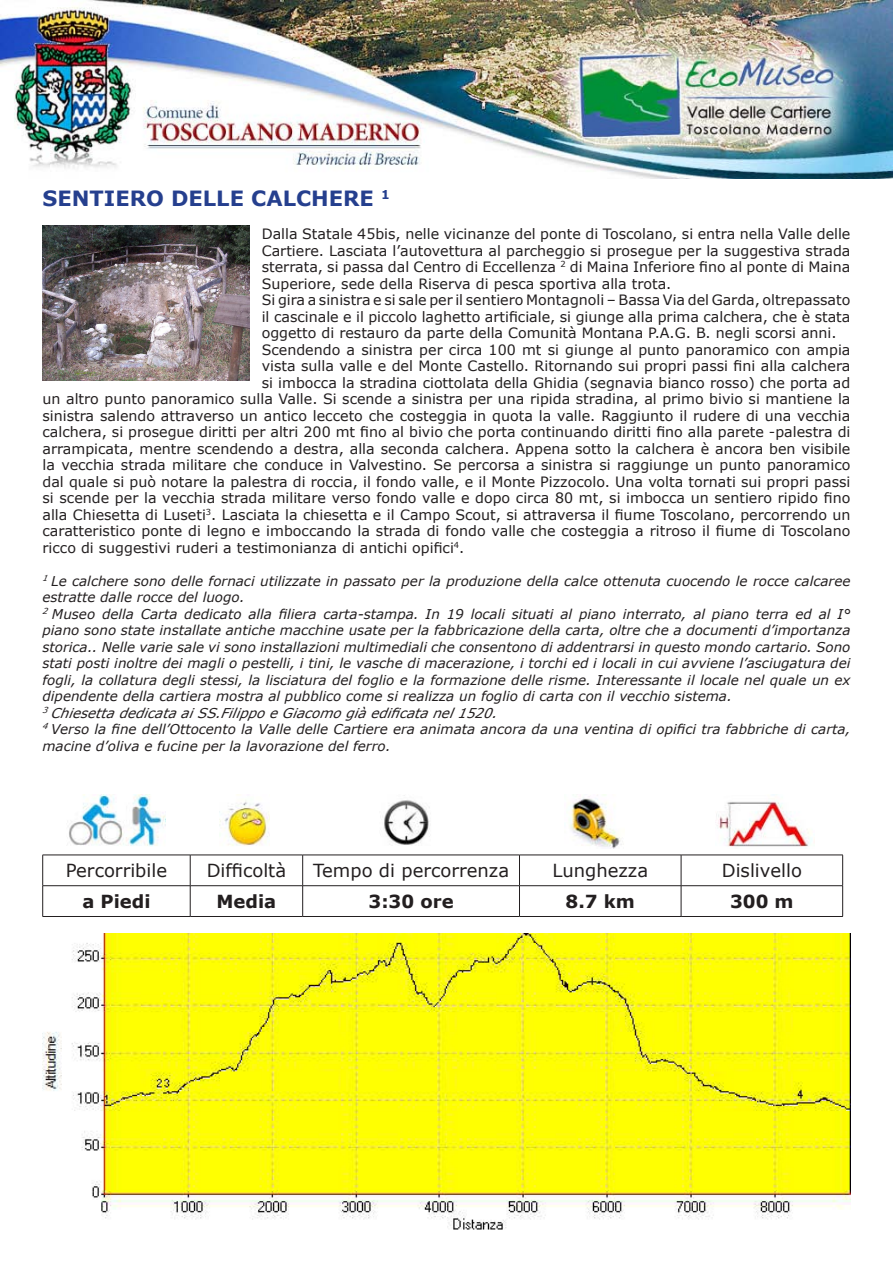
<style>
.page{position:relative;width:893px;height:1263px;background:#fff}
.page>*{position:absolute;margin:0;border:0;box-sizing:border-box;transform-origin:0 0}
.t1{font:700 21px "Verdana";color:#253f8e}
.t2{font:18px "Verdana";color:#231f20}
.t3{font:700 18px "Verdana";color:#231f20}
.t4{font:14.25px/16.5px "Verdana";color:#231f20;text-align:justify}
.t5{font:italic 13.5px/16.5px "Verdana";color:#231f20}
</style>
<div class="page">
<img style="left:43px;top:933px;width:807px;height:297px">
<img style="left:43px;top:225px;width:206px;height:155px">
<hr style="left:43px;top:855px;width:147px;height:1px;background:#231f20">
<hr style="left:42px;top:855px;width:1px;height:30px;background:#231f20">
<hr style="left:190px;top:855px;width:113px;height:1px;background:#231f20">
<hr style="left:190px;top:855px;width:1px;height:30px;background:#231f20">
<hr style="left:303px;top:855px;width:216px;height:1px;background:#231f20">
<hr style="left:302px;top:855px;width:1px;height:30px;background:#231f20">
<hr style="left:519px;top:855px;width:162px;height:1px;background:#231f20">
<hr style="left:519px;top:855px;width:1px;height:30px;background:#231f20">
<hr style="left:681px;top:855px;width:162px;height:1px;background:#231f20">
<hr style="left:681px;top:855px;width:1px;height:30px;background:#231f20">
<hr style="left:842px;top:855px;width:1px;height:30px;background:#231f20">
<hr style="left:43px;top:885px;width:147px;height:1px;background:#231f20">
<hr style="left:42px;top:886px;width:1px;height:30px;background:#231f20">
<hr style="left:190px;top:885px;width:113px;height:1px;background:#231f20">
<hr style="left:190px;top:886px;width:1px;height:30px;background:#231f20">
<hr style="left:303px;top:885px;width:216px;height:1px;background:#231f20">
<hr style="left:302px;top:886px;width:1px;height:30px;background:#231f20">
<hr style="left:519px;top:885px;width:162px;height:1px;background:#231f20">
<hr style="left:519px;top:886px;width:1px;height:30px;background:#231f20">
<hr style="left:681px;top:885px;width:162px;height:1px;background:#231f20">
<hr style="left:681px;top:886px;width:1px;height:30px;background:#231f20">
<hr style="left:842px;top:886px;width:1px;height:30px;background:#231f20">
<hr style="left:43px;top:916px;width:147px;height:1px;background:#231f20">
<hr style="left:190px;top:916px;width:113px;height:1px;background:#231f20">
<hr style="left:303px;top:916px;width:216px;height:1px;background:#231f20">
<hr style="left:519px;top:916px;width:162px;height:1px;background:#231f20">
<hr style="left:681px;top:916px;width:162px;height:1px;background:#231f20">
<img style="left:0;top:0;width:892px;height:178px">
<img style="left:220px;top:794px;width:49px;height:52px">
<img style="left:569px;top:794px;width:53px;height:54px">
<img style="left:716px;top:794px;width:96px;height:53px">
<img style="left:69px;top:794px;width:97px;height:52px">
<img style="left:384px;top:795px;width:46px;height:50px">
<p class="t1" style="left:43px;top:185px;width:349px">SENTIERO DELLE CALCHERE <sup>1</sup></p>
<p class="t4" style="left:262px;top:225px;width:590px">Dalla Statale 45bis, nelle vicinanze del ponte di Toscolano, si entra nella Valle delle Cartiere. Lasciata l’autovettura al parcheggio si prosegue per la suggestiva strada sterrata, si passa dal Centro di Eccellenza <sup>2</sup> di Maina Inferiore fino al ponte di Maina Superiore, sede della Riserva di pesca sportiva alla trota.</p>
<p class="t4" style="left:262px;top:291px;width:590px">Si gira a sinistra e si sale per il sentiero Montagnoli – Bassa Via del Garda, oltrepassato il cascinale e il piccolo laghetto artificiale, si giunge alla prima calchera, che è stata oggetto di restauro da parte della Comunità Montana P.A.G. B. negli scorsi anni.</p>
<p class="t4" style="left:262px;top:341px;width:590px">Scendendo a sinistra per circa 100 mt si giunge al punto panoramico con ampia</p>
<p class="t4" style="left:262px;top:357px;width:590px">vista sulla valle e del Monte Castello. Ritornando sui propri passi fini alla calchera</p>
<p class="t4" style="left:262px;top:374px;width:590px">si imbocca la stradina ciottolata della Ghidia (segnavia bianco rosso) che porta ad</p>
<p class="t4" style="left:43px;top:390px;width:809px">un altro punto panoramico sulla Valle. Si scende a sinistra per una ripida stradina, al primo bivio si mantiene la</p>
<p class="t4" style="left:43px;top:407px;width:809px">sinistra salendo attraverso un antico lecceto che costeggia in quota la valle. Raggiunto il rudere di una vecchia</p>
<p class="t4" style="left:43px;top:423px;width:809px">calchera, si prosegue diritti per altri 200 mt fino al bivio che porta continuando diritti fino alla parete -palestra di</p>
<p class="t4" style="left:43px;top:440px;width:809px">arrampicata, mentre scendendo a destra, alla seconda calchera. Appena sotto la calchera è ancora ben visibile</p>
<p class="t4" style="left:43px;top:456px;width:809px">la vecchia strada militare che conduce in Valvestino. Se percorsa a sinistra si raggiunge un punto panoramico</p>
<p class="t4" style="left:43px;top:473px;width:809px">dal quale si può notare la palestra di roccia, il fondo valle, e il Monte Pizzocolo. Una volta tornati sui propri passi</p>
<p class="t4" style="left:43px;top:489px;width:809px">si scende per la vecchia strada militare verso fondo valle e dopo circa 80 mt, si imbocca un sentiero ripido fino</p>
<p class="t4" style="left:43px;top:506px;width:809px">alla Chiesetta di Luseti<sup>3</sup>. Lasciata la chiesetta e il Campo Scout, si attraversa il fiume Toscolano, percorrendo un</p>
<p class="t4" style="left:43px;top:522px;width:809px">caratteristico ponte di legno e imboccando la strada di fondo valle che costeggia a ritroso il fiume di Toscolano</p>
<p class="t4" style="left:43px;top:539px;width:423px">ricco di suggestivi ruderi a testimonianza di antichi opifici<sup>4</sup>.</p>
<p class="t5" style="left:43px;top:572px;width:809px"><sup>1</sup> Le calchere sono delle fornaci utilizzate in passato per la produzione della calce ottenuta cuocendo le rocce calcaree estratte dalle rocce del luogo.</p>
<p class="t5" style="left:43px;top:605px;width:809px;text-align:justify"><sup>2</sup> Museo della Carta dedicato alla filiera carta-stampa. In 19 locali situati al piano interrato, al piano terra ed al I° piano sono state installate antiche macchine usate per la fabbricazione della carta, oltre che a documenti d’importanza storica.. Nelle varie sale vi sono installazioni multimediali che consentono di addentrarsi in questo mondo cartario. Sono stati posti inoltre dei magli o pestelli, i tini, le vasche di macerazione, i torchi ed i locali in cui avviene l’asciugatura dei fogli, la collatura degli stessi, la lisciatura del foglio e la formazione delle risme. Interessante il locale nel quale un ex dipendente della cartiera mostra al pubblico come si realizza un foglio di carta con il vecchio sistema.</p>
<p class="t5" style="left:43px;top:704px;width:459px"><sup>3</sup> Chiesetta dedicata ai SS.Filipp o e Giacomo già edificata nel 1520.</p>
<p class="t5" style="left:43px;top:720px;width:809px"><sup>4</sup> Verso la fine dell’Ottocento la Valle delle Cartiere era animata ancora da una ventina di opifici tra fabbriche di carta, macine d’oliva e fucine per la lavorazione del ferro.</p>
<p class="t2" style="left:66px;top:859px;width:103px">Percorribile</p>
<p class="t2" style="left:207px;top:859px;width:81px">Difficoltà</p>
<p class="t2" style="left:313px;top:859px;width:198px">Tempo di percorrenza</p>
<p class="t2" style="left:552px;top:859px;width:97px">Lunghezza</p>
<p class="t2" style="left:722px;top:859px;width:82px">Dislivello</p>
<p class="t3" style="left:82px;top:890px;width:70px">a Piedi</p>
<p class="t3" style="left:217px;top:890px;width:61px">Media</p>
<p class="t3" style="left:369px;top:890px;width:87px">3:30 ore</p>
<p class="t3" style="left:566px;top:890px;width:71px">8.7 km</p>
<p class="t3" style="left:730px;top:890px;width:65px">300 m</p>
</div>
